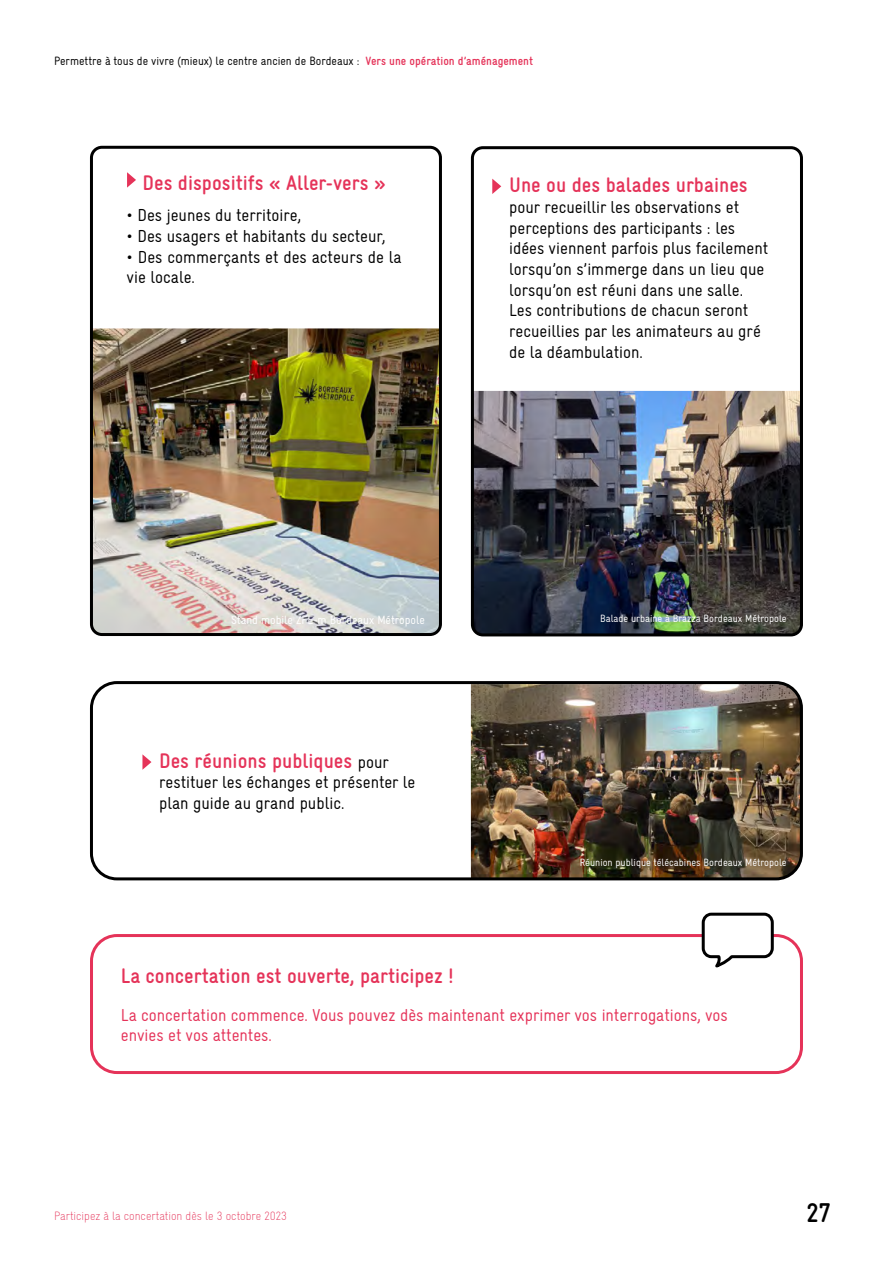
<style>
.page{position:relative;width:893px;height:1263px;background:#fff}
.page>*{position:absolute;margin:0;border:0;box-sizing:border-box;transform-origin:0 0}
.t1{font:700 condensed 27px "Gravur LL";color:#000}
.t2{font:700 condensed 21px "Gravur LL";color:#e53359}
.t3{font:condensed 17.25px/20.7px "Gravur LL";color:#000}
.t4{font:condensed 17.25px/20.7px "Gravur LL";color:#e53359}
.t5{font:condensed 12px "Gravur LL";color:#000}
.t6{font:300 condensed 12px "Gravur LL";color:#e53359}
.t7{font:condensed 12px "Gravur LL";color:#fff}
.t8{font:condensed 10.5px "Gravur LL";color:#fff}
.s1{font-weight:700;color:#e53359}
.s2{font-weight:400;font-size:17.25px;color:#000}
</style>
<div class="page">
<img style="left:471px;top:685px;width:329px;height:194px">
<div style="left:90px;top:681px;width:713px;height:199px;border:3px solid #000;border-radius:25px"></div>
<img style="left:94px;top:328px;width:344px;height:304px">
<div style="left:90px;top:146px;width:352px;height:490px;border:3px solid #000;border-radius:11px"></div>
<img style="left:473px;top:391px;width:327px;height:243px">
<div style="left:471px;top:146px;width:332px;height:490px;border:3px solid #000;border-radius:11px"></div>
<svg style="left:492px;top:179px;width:9px;height:15px"></svg>
<svg style="left:142px;top:754px;width:9px;height:16px"></svg>
<div style="left:90px;top:934px;width:713px;height:140px;border:3px solid #e53359;border-radius:26px"></div>
<svg style="left:700px;top:912px;width:75px;height:54px"></svg>
<svg style="left:127px;top:172px;width:9px;height:16px"></svg>
<p class="t5" style="left:54px;top:54px;width:481px">Permettre à tous de vivre (mieux) le centre ancien de Bordeaux : <span class="s1">Vers une opération d’aménagement</span></p>
<p class="t2" style="left:142px;top:168px;width:245px">Des dispositifs « Aller-vers »</p>
<p class="t2" style="left:509px;top:171px;width:240px">Une ou des balades urbaines</p>
<p class="t3" style="left:509px;top:196px;width:260px">pour recueillir les observations et perceptions des participants : les idées viennent parfois plus facilement lorsqu’on s’immerge dans un lieu que lorsqu’on est réuni dans une salle.<br>Les contributions de chacun seront recueillies par les animateurs au gré de la déambulation.</p>
<p class="t3" style="left:127px;top:204px;width:176px">• Des jeunes du territoire,</p>
<p class="t3" style="left:127px;top:225px;width:261px">• Des usagers et habitants du secteur,</p>
<p class="t3" style="left:127px;top:246px;width:277px">• Des commerçants et des acteurs de la vie locale.</p>
<p class="t7" style="left:231px;top:612px;width:195px">Stand mobile ZFE-m Bordeaux Métropole</p>
<p class="t2" style="left:159px;top:746px;width:231px">Des réunions publiques <span class="s2">pour</span></p>
<p class="t3" style="left:159px;top:771px;width:258px">restituer les échanges et présenter le plan guide au grand public.</p>
<p class="t8" style="left:600px;top:612px;width:188px">Balade urbaine à Brazza Bordeaux Métropole</p>
<p class="t8" style="left:580px;top:855px;width:208px">Réunion publique télécabines Bordeaux Métropole</p>
<p class="t2" style="left:121px;top:962px;width:334px">La concertation est ouverte, participez !</p>
<p class="t4" style="left:121px;top:1004px;width:609px">La concertation commence. Vous pouvez dès maintenant exprimer vos interrogations, vos envies et vos attentes.</p>
<p class="t6" style="left:54px;top:1209px;width:235px">Participez à la concertation dès le 3 octobre 2023</p>
<h1 class="t1" style="left:806px;top:1194px;width:26px">27</h1>
</div>
